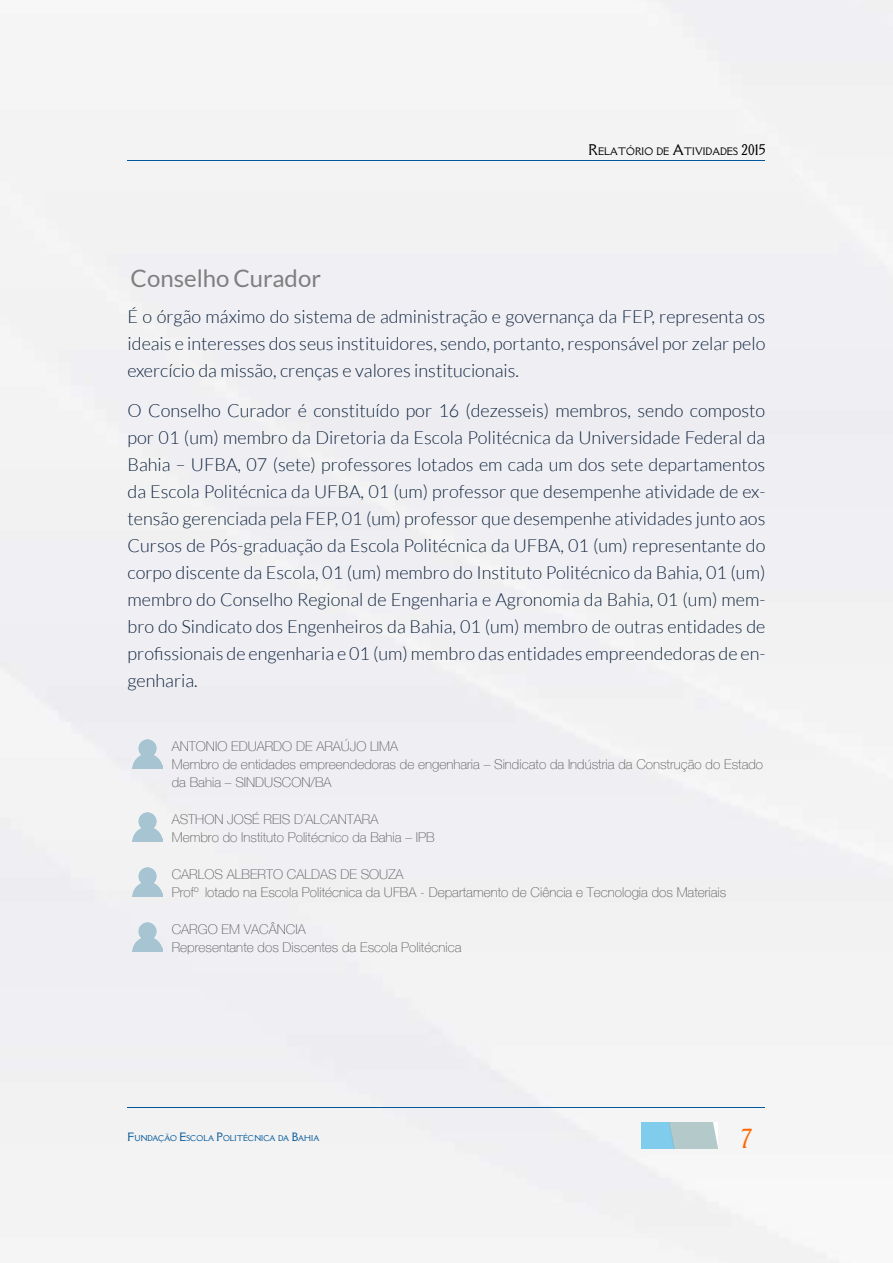
<style>
.page{position:relative;width:893px;height:1263px;background:#f2f2f3}
.page>*{position:absolute;margin:0;border:0;box-sizing:border-box;transform-origin:0 0}
.t1{font:24px "Lato";color:#7f7f7f}
.t2{font:24px "Della Respira";color:#f60}
.t3{font:300 18px/27px "Lato";color:#0f243e;text-align:justify}
.t4{font:100 13.5px/18px "Helve Nue";color:#595959}
.t5{font:9.45px "Della Respira";color:#000}
.t6{font:7.35px "Della Respira";color:#005799}
.s1{font-size:13.5px}
.s2{font-size:10.5px}
</style>
<div class="page">
<hr style="left:128px;top:161px;width:637px;height:1px;background:#005799">
<hr style="left:128px;top:1107px;width:637px;height:1px;background:#005799">
<img style="left:641px;top:1122px;width:76px;height:26px">
<img style="left:133px;top:740px;width:30px;height:29px">
<img style="left:133px;top:813px;width:30px;height:29px">
<img style="left:133px;top:868px;width:30px;height:29px">
<img style="left:133px;top:923px;width:30px;height:29px">
<h1 class="t1" style="left:131px;top:265px;width:192px">Conselho Curador</h1>
<p class="t5" style="left:589px;top:145px;width:178px"><span class="s1">R</span>ELATÓRIO DE <span class="s1">A</span>TIVIDADES <span class="s1">2015</span></p>
<p class="t3" style="left:128px;top:303px;width:639px">É o órgão máximo do sistema de administração e governança da FEP, representa os ideais e interesses dos seus instituidores, sendo, portanto, responsável por zelar pelo exercício da missão, crenças e valores institucionais.</p>
<p class="t3" style="left:128px;top:397px;width:639px">O Conselho Curador é constituído por 16 (dezesseis) membros, sendo composto por 01 (um) membro da Diretoria da Escola Politécnica da Universidade Federal da Bahia – UFBA, 07 (sete) professores lotados em cada um dos sete departamentos da Escola Politécnica da UFBA, 01 (um) professor que desempenhe atividade de ex&shy;tensão gerenciada pela FEP, 01 (um) professor que desempenhe atividades junto aos Cursos de Pós-graduação da Escola Politécnica da UFBA, 01 (um) representante do corpo discente da Escola, 01 (um) membro do Instituto Politécnico da Bahia, 01 (um) membro do Conselho Regional de Engenharia e Agronomia da Bahia, 01 (um) mem&shy;bro do Sindicato dos Engenheiros da Bahia, 01 (um) membro de outras entidades de profissionais de engenharia e 01 (um) membro das entidades empreendedoras de en&shy;genharia.</p>
<p class="t4" style="left:172px;top:736px;width:593px">ANTONIO EDUARDO DE ARAÚJO LIMA<br>Membro de entidades empreendedoras de engenharia – Sindicato da Indústria da Construção do Estado da Bahia – SINDUSCON/BA</p>
<p class="t4" style="left:172px;top:809px;width:264px">ASTHON JOSÉ REIS D´ALCANTARA<br>Membro do Instituto Politécnico da Bahia – IPB</p>
<p class="t4" style="left:172px;top:864px;width:556px">CARLOS ALBERTO CALDAS DE SOUZA<br>Profº lotado na Escola Politécnica da UFBA - Departamento de Ciência e Tecnologia dos Materiais</p>
<p class="t4" style="left:172px;top:919px;width:291px">CARGO EM VACÂNCIA<br>Representante dos Discentes da Escola Politécnica</p>
<p class="t6" style="left:128px;top:1133px;width:193px"><span class="s2">F</span>UNDAÇÃO <span class="s2">E</span>SCOLA <span class="s2">P</span>OLITÉCNICA DA <span class="s2">B</span>AHIA</p>
<h1 class="t2" style="left:741px;top:1122px;width:13px">7</h1>
</div>
